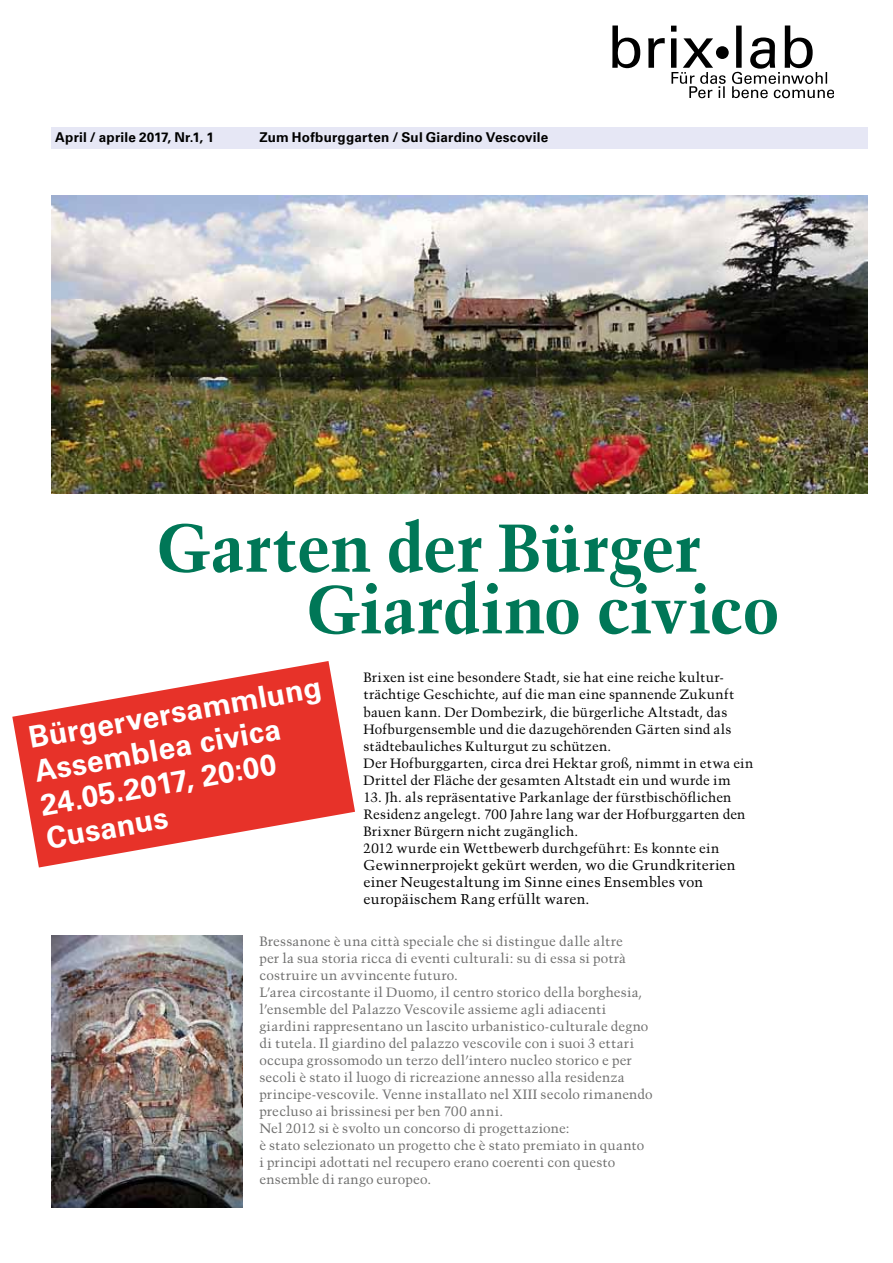
<style>
.page{position:relative;width:893px;height:1263px;background:#fff}
.page>*{position:absolute;margin:0;border:0;box-sizing:border-box;transform-origin:0 0}
.t1{font:700 67.5px/61.7px "Trump Mediaeval LT Std";letter-spacing:-.005em;color:#007757}
.t2{font:700 30px/34px "Univers LT Pro 65";color:#fff}
.t3{font:14.25px/17px "Trump Mediaeval LT Std";letter-spacing:.01em;color:#000}
.t4{font:13.5px/17px "Trump Mediaeval LT Std";letter-spacing:.015em;color:#6f6f6e}
.t5{font:13.5px/17px "Trump Mediaeval LT Std";letter-spacing:.01em;color:#000}
.t6{font:700 13.5px "Univers LT Pro 65";letter-spacing:.015em;color:#000}
</style>
<div class="page">
<div style="left:51px;top:128px;width:816px;height:21px;background:#e6e7f5"></div>
<svg style="left:612px;top:26px;width:222px;height:72px"></svg>
<div style="left:716px;top:46px;width:13px;height:13px;background:#000;border-radius:50%"></div>
<img style="left:51px;top:935px;width:191px;height:273px">
<svg style="left:12px;top:661px;width:343px;height:206px;fill:#e73229"></svg>
<img style="left:51px;top:196px;width:816px;height:297px">
<p class="t6" style="left:55px;top:129px;width:160px">April / aprile 2017, Nr.1, 1</p>
<p class="t6" style="left:259px;top:129px;width:291px">Zum Hofburggarten / Sul Giardino Vescovile</p>
<h1 class="t1" style="left:305px;top:516px;width:476px;text-indent:-150px">Garten der Bürger<br>Giardino civico</h1>
<p class="t5" style="left:364px;top:669px;width:391px">Brixen ist eine besondere Stadt, sie hat eine reiche kultur&shy;trächtige Geschichte, auf die man eine spannende Zukunft bauen kann. Der Dombezirk, die bürgerliche Altstadt, das Hofburgensemble und die dazugehörenden Gärten sind als städtebauliches Kulturgut zu schützen.<br>Der Hofburggarten, circa drei Hektar groß, nimmt in etwa ein Drittel der Fläche der gesamten Altstadt ein und wurde im</p>
<p class="t5" style="left:364px;top:788px;width:383px">13. Jh. als repräsentative Parkanlage der fürstbischöflichen Residenz angelegt. 700 Jahre lang war der Hofburggarten den Brixner Bürgern nicht zugänglich.<br>2012 wurde ein Wettbewerb durchgeführt: Es konnte ein</p>
<p class="t3" style="left:364px;top:856px;width:374px">Gewinnerprojekt gekürt werden, wo die Grundkriterien einer Neugestaltung im Sinne eines Ensembles von europäischem Rang erfüllt waren.</p>
<p class="t4" style="left:259px;top:933px;width:395px">Bressanone è una città speciale che si distingue dalle altre<br>per la sua storia ricca di eventi culturali: su di essa si potrà costruire un avvincente futuro.<br>L’area circostante il Duomo, il centro storico della borghesia, l’ensemble del Palazzo Vescovile assieme agli adiacenti giardini rappresentano un lascito urbanistico-culturale degno di tutela. Il giardino del palazzo vescovile con i suoi 3 ettari occupa grossomodo un terzo dell’intero nucleo storico e per secoli è stato il luogo di ricreazione annesso alla residenza principe-vescovile. Venne installato nel XIII secolo rimanendo precluso ai brissinesi per ben 700 anni.<br>Nel 2012 si è svolto un concorso di progettazione:<br>è stato selezionato un progetto che è stato premiato in quanto<br>i principi adottati nel recupero erano coerenti con questo ensemble di rango europeo.</p>
<h2 class="t2" style="left:26px;top:721px;width:298px;rotate:-10deg">Bürgerversammlung<br>Assemblea civica<br>24.05.2017, 20:00<br>Cusanus</h2>
</div>
